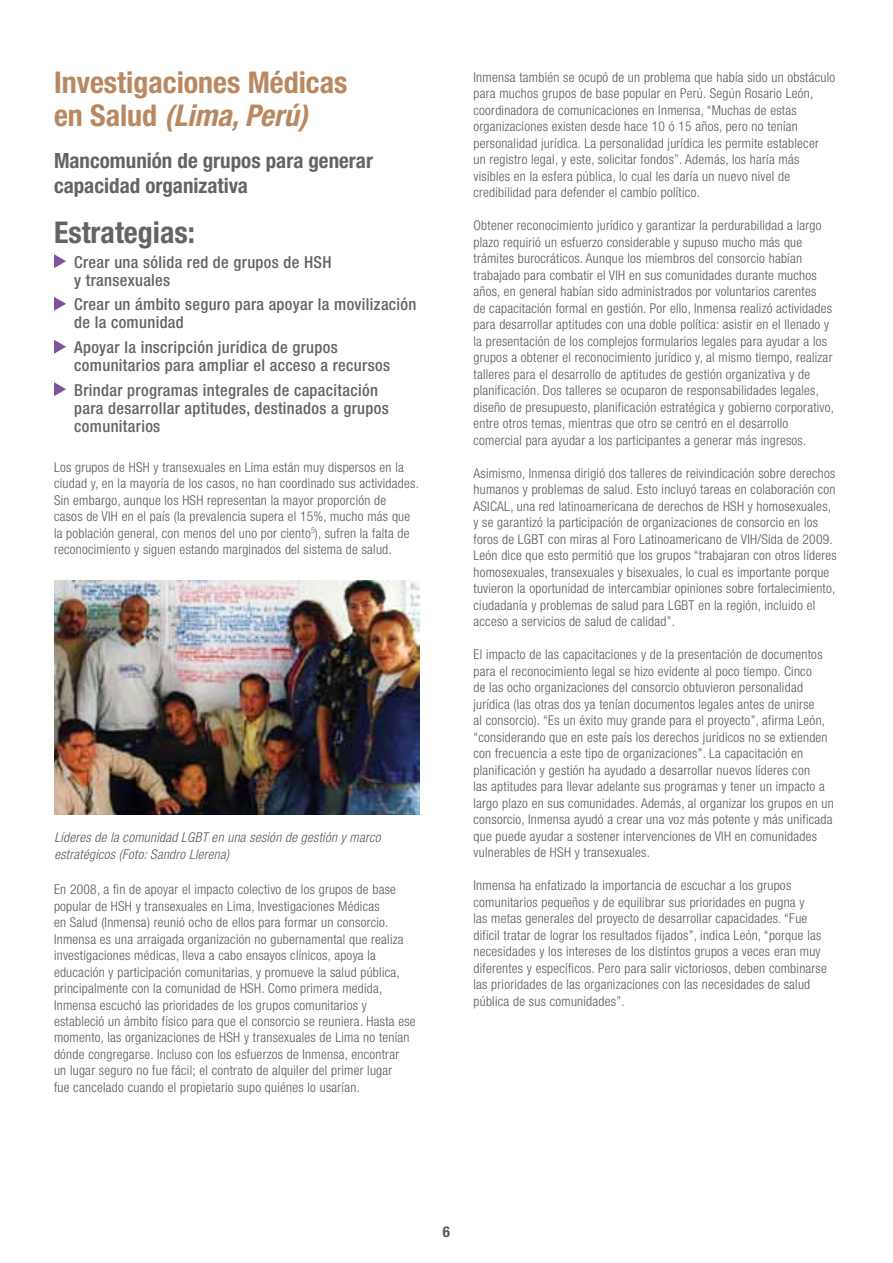
<style>
.page{position:relative;width:893px;height:1263px;background:#fff}
.page>*{position:absolute;margin:0;border:0;box-sizing:border-box;transform-origin:0 0}
.t1{font:700 condensed 30px/33px "Helvetica Neue LT Std";color:#b98860}
.t2{font:700 condensed 30px "Helvetica Neue LT Std";color:#636466}
.t3{font:700 condensed 21px/25.2px "Helvetica Neue LT Std";color:#636466}
.t4{font:500 condensed 16.5px/18px "Helvetica Neue LT Std";letter-spacing:.02em;color:#636466}
.t5{font:700 condensed 15px "Helvetica Neue LT Std";color:#58595b}
.t6{font:300 condensed 13.5px/16.5px "Helvetica Neue LT Std";letter-spacing:.02em;color:#58595b}
.t7{font:italic 300 condensed 13.5px/16.5px "Helvetica Neue LT Std";letter-spacing:.02em;color:#58595b}
.s1{font-style:italic}
</style>
<div class="page">
<img style="left:54px;top:581px;width:366px;height:233px">
<svg style="left:54px;top:254px;width:12px;height:14px"></svg>
<svg style="left:54px;top:297px;width:12px;height:14px"></svg>
<svg style="left:54px;top:340px;width:12px;height:14px"></svg>
<svg style="left:54px;top:382px;width:12px;height:14px"></svg>
<h1 class="t1" style="left:54px;top:66px;width:295px">Investigaciones Médicas en Salud <span class="s1">(Lima, Perú)</span></h1>
<h2 class="t3" style="left:54px;top:148px;width:320px">Mancomunión de grupos para generar capacidad organizativa</h2>
<h1 class="t2" style="left:54px;top:214px;width:142px">Estrategias:</h1>
<p class="t4" style="left:74px;top:253px;width:259px;text-indent:-20px">• Crear una sólida red de grupos de HSH y transexuales</p>
<p class="t4" style="left:74px;top:295px;width:344px;text-indent:-20px">• Crear un ámbito seguro para apoyar la movilización de la comunidad</p>
<p class="t4" style="left:74px;top:338px;width:317px;text-indent:-20px">• Apoyar la inscripción jurídica de grupos comunitarios para ampliar el acceso a recursos</p>
<p class="t4" style="left:74px;top:381px;width:316px;text-indent:-20px">• Brindar programas integrales de capacitación para desarrollar aptitudes, destinados a grupos comunitarios</p>
<p class="t6" style="left:54px;top:458px;width:366px">Los grupos de HSH y transexuales en Lima están muy dispersos en la ciudad y, en la mayoría de los casos, no han coordinado sus actividades.<br>Sin embargo, aunque los HSH representan la mayor proporción de<br>casos de VIH en el país (la prevalencia supera el 15%, mucho más que la población general, con menos del uno por ciento<sup>5</sup>), sufren la falta de reconocimiento y siguen estando marginados del sistema de salud.</p>
<p class="t7" style="left:54px;top:830px;width:328px">Líderes de la comunidad LGBT en una sesión de gestión y marco estratégicos (Foto: Sandro Llerena)</p>
<p class="t6" style="left:54px;top:881px;width:363px">En 2008, a fin de apoyar el impacto colectivo de los grupos de base popular de HSH y transexuales en Lima, Investigaciones Médicas<br>en Salud (Inmensa) reunió ocho de ellos para formar un consorcio.<br>Inmensa es una arraigada organización no gubernamental que realiza investigaciones médicas, lleva a cabo ensayos clínicos, apoya la educación y participación comunitarias, y promueve la salud pública, principalmente con la comunidad de HSH. Como primera medida, Inmensa escuchó las prioridades de los grupos comunitarios y estableció un ámbito físico para que el consorcio se reuniera. Hasta ese momento, las organizaciones de HSH y transexuales de Lima no tenían dónde congregarse. Incluso con los esfuerzos de Inmensa, encontrar<br>un lugar seguro no fue fácil; el contrato de alquiler del primer lugar<br>fue cancelado cuando el propietario supo quiénes lo usarían.</p>
<p class="t6" style="left:473px;top:69px;width:363px">Inmensa también se ocupó de un problema que había sido un obstáculo para muchos grupos de base popular en Perú. Según Rosario León, coordinadora de comunicaciones en Inmensa, “Muchas de estas organizaciones existen desde hace 10 ó 15 años, pero no tenían personalidad jurídica. La personalidad jurídica les permite establecer<br>un registro legal, y este, solicitar fondos”. Además, los haría más visibles en la esfera pública, lo cual les daría un nuevo nivel de credibilidad para defender el cambio político.</p>
<p class="t6" style="left:473px;top:217px;width:362px">Obtener reconocimiento jurídico y garantizar la perdurabilidad a largo plazo requirió un esfuerzo considerable y supuso mucho más que trámites burocráticos. Aunque los miembros del consorcio habían trabajado para combatir el VIH en sus comunidades durante muchos años, en general habían sido administrados por voluntarios carentes<br>de capacitación formal en gestión. Por ello, Inmensa realizó actividades para desarrollar aptitudes con una doble política: asistir en el llenado y la presentación de los complejos formularios legales para ayudar a los grupos a obtener el reconocimiento jurídico y, al mismo tiempo, realizar talleres para el desarrollo de aptitudes de gestión organizativa y de planificación. Dos talleres se ocuparon de responsabilidades legales, diseño de presupuesto, planificación estratégica y gobierno corporativo, entre otros temas, mientras que otro se centró en el desarrollo comercial para ayudar a los participantes a generar más ingresos.</p>
<p class="t6" style="left:473px;top:464px;width:365px">Asimismo, Inmensa dirigió dos talleres de reivindicación sobre derechos humanos y problemas de salud. Esto incluyó tareas en colaboración con ASICAL, una red latinoamericana de derechos de HSH y homosexuales, y se garantizó la participación de organizaciones de consorcio en los foros de LGBT con miras al Foro Latinoamericano de VIH/Sida de 2009.<br>León dice que esto permitió que los grupos “trabajaran con otros líderes homosexuales, transexuales y bisexuales, lo cual es importante porque tuvieron la oportunidad de intercambiar opiniones sobre fortalecimiento, ciudadanía y problemas de salud para LGBT en la región, incluido el acceso a servicios de salud de calidad”.</p>
<p class="t6" style="left:473px;top:646px;width:362px">El impacto de las capacitaciones y de la presentación de documentos para el reconocimiento legal se hizo evidente al poco tiempo. Cinco<br>de las ocho organizaciones del consorcio obtuvieron personalidad jurídica (las otras dos ya tenían documentos legales antes de unirse<br>al consorcio). “Es un éxito muy grande para el proyecto”, afirma León, “considerando que en este país los derechos jurídicos no se extienden con frecuencia a este tipo de organizaciones”. La capacitación en planificación y gestión ha ayudado a desarrollar nuevos líderes con<br>las aptitudes para llevar adelante sus programas y tener un impacto a largo plazo en sus comunidades. Además, al organizar los grupos en un consorcio, Inmensa ayudó a crear una voz más potente y más unificada que puede ayudar a sostener intervenciones de VIH en comunidades vulnerables de HSH y transexuales.</p>
<p class="t6" style="left:473px;top:877px;width:355px">Inmensa ha enfatizado la importancia de escuchar a los grupos comunitarios pequeños y de equilibrar sus prioridades en pugna y<br>las metas generales del proyecto de desarrollar capacidades. “Fue difícil tratar de lograr los resultados fijados”, indica León, “porque las necesidades y los intereses de los distintos grupos a veces eran muy diferentes y específicos. Pero para salir victoriosos, deben combinarse las prioridades de las organizaciones con las necesidades de salud pública de sus comunidades”.</p>
<p class="t5" style="left:443px;top:1223px;width:9px">6</p>
</div>
